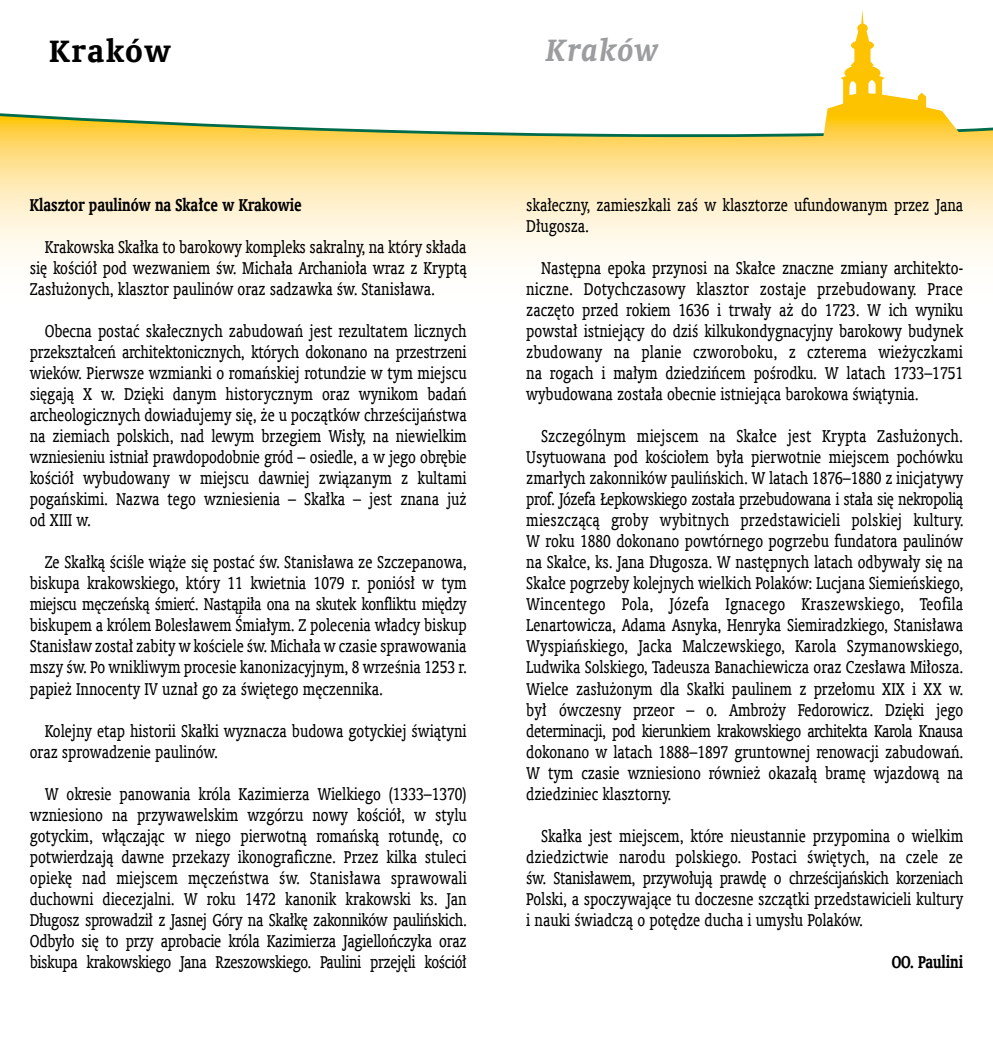
<style>
.page{position:relative;width:993px;height:1042px;background:#fff}
.page>*{position:absolute;margin:0;border:0;box-sizing:border-box;transform-origin:0 0}
.t1{font:700 35px "Oranda EU";letter-spacing:.05em;color:#000}
.t2{font:italic 700 35px "Oranda EU";letter-spacing:.05em;color:#9b9d9e}
.t3{font:19.43px/21px "Oranda EU";color:#000;text-align:justify;scale:.82 1}
.t4{font:700 19.43px "Oranda EU";color:#000;scale:.82 1}
</style>
<div class="page">
<svg style="left:0;top:10px;width:992px;height:248px"></svg>
<h1 class="t1" style="left:50px;top:30px;width:123px">Kraków</h1>
<h1 class="t2" style="left:546px;top:30px;width:113px">Kraków</h1>
<p class="t4" style="left:30px;top:194px;width:333px">Klasztor paulinów na Skałce w Krakowie</p>
<p class="t3" style="left:30px;top:237px;width:534px;text-indent:15px">Krakowska Skałka to barokowy kompleks sakralny, na który składa się kościół pod wezwaniem św. Michała Archanioła wraz z Kryptą Zasłużonych, klasztor paulinów oraz sadzawka św. Stanisława.</p>
<p class="t3" style="left:30px;top:321px;width:534px;text-indent:15px">Obecna postać skałecznych zabudowań jest rezultatem licznych przekształceń architektonicznych, których dokonano na przestrzeni wieków. Pierwsze wzmianki o romańskiej rotundzie w tym miejscu sięgają X w. Dzięki danym historycznym oraz wynikom badań archeologicznych dowiadujemy się, że u początków chrześcijaństwa na ziemiach polskich, nad lewym brzegiem Wisły, na niewielkim wzniesieniu istniał prawdopodobnie gród – osiedle, a w jego obrębie kościół wybudowany w miejscu dawniej związanym z kultami pogańskimi. Nazwa tego wzniesienia – Skałka – jest znana już od XIII w.</p>
<p class="t3" style="left:30px;top:552px;width:534px;text-indent:15px">Ze Skałką ściśle wiąże się postać św. Stanisława ze Szczepanowa, biskupa krakowskiego, który 11 kwietnia 1079 r. poniósł w tym miejscu męczeńską śmierć. Nastąpiła ona na skutek konfliktu między biskupem a królem Bolesławem Śmiałym. Z polecenia władcy biskup Stanisław został zabity w kościele św. Michała w czasie sprawowania mszy św. Po wnikliwym procesie kanonizacyjnym, 8 września 1253 r. papież Innocenty IV uznał go za świętego męczennika.</p>
<p class="t3" style="left:30px;top:720px;width:534px;text-indent:15px">Kolejny etap historii Skałki wyznacza budowa gotyckiej świątyni oraz sprowadzenie paulinów.</p>
<p class="t3" style="left:30px;top:783px;width:534px;text-indent:15px">W okresie panowania króla Kazimierza Wielkiego (1333–1370) wzniesiono na przywawelskim wzgórzu nowy kościół, w stylu gotyckim, włączając w niego pierwotną romańską rotundę, co potwierdzają dawne przekazy ikonograficzne. Przez kilka stuleci opiekę nad miejscem męczeństwa św. Stanisława sprawowali duchowni diecezjalni. W roku 1472 kanonik krakowski ks. Jan Długosz sprowadził z Jasnej Góry na Skałkę zakonników paulińskich.<br>Odbyło się to przy aprobacie króla Kazimierza Jagiellończyka oraz biskupa krakowskiego Jana Rzeszowskiego. Paulini przejęli kościół</p>
<p class="t3" style="left:526px;top:195px;width:534px">skałeczny, zamieszkali zaś w klasztorze ufundowanym przez Jana<br>Długosza.</p>
<p class="t3" style="left:526px;top:258px;width:534px;text-indent:15px">Następna epoka przynosi na Skałce znaczne zmiany architekto&shy;niczne. Dotychczasowy klasztor zostaje przebudowany. Prace zaczęto przed rokiem 1636 i trwały aż do 1723. W ich wyniku powstał istniejący do dziś kilkukondygnacyjny barokowy budynek zbudowany na planie czworoboku, z czterema wieżyczkami na rogach i małym dziedzińcem pośrodku. W latach 1733–1751 wybudowana została obecnie istniejąca barokowa świątynia.</p>
<p class="t3" style="left:526px;top:426px;width:534px;text-indent:15px">Szczególnym miejscem na Skałce jest Krypta Zasłużonych.<br>Usytuowana pod kościołem była pierwotnie miejscem pochówku zmarłych zakonników paulińskich. W latach 1876–1880 z inicjatywy prof. Józefa Łepkowskiego została przebudowana i stała się nekropolią mieszczącą groby wybitnych przedstawicieli polskiej kultury.<br>W roku 1880 dokonano powtórnego pogrzebu fundatora paulinów na Skałce, ks. Jana Długosza. W następnych latach odbywały się na Skałce pogrzeby kolejnych wielkich Polaków: Lucjana Siemieńskiego, Wincentego Pola, Józefa Ignacego Kraszewskiego, Teofila Lenartowicza, Adama Asnyka, Henryka Siemiradzkiego, Stanisława Wyspiańskiego, Jacka Malczewskiego, Karola Szymanowskiego, Ludwika Solskiego, Tadeusza Banachiewicza oraz Czesława Miłosza.<br>Wielce zasłużonym dla Skałki paulinem z przełomu XIX i XX w. był ówczesny przeor – o. Ambroży Fedorowicz. Dzięki jego determinacji, pod kierunkiem krakowskiego architekta Karola Knausa dokonano w latach 1888–1897 gruntownej renowacji zabudowań.<br>W tym czasie wzniesiono również okazałą bramę wjazdową na dziedziniec klasztorny.</p>
<p class="t3" style="left:526px;top:825px;width:534px;text-indent:15px">Skałka jest miejscem, które nieustannie przypomina o wielkim dziedzictwie narodu polskiego. Postaci świętych, na czele ze św. Stanisławem, przywołują prawdę o chrześcijańskich korzeniach Polski, a spoczywające tu doczesne szczątki przedstawicieli kultury i nauki świadczą o potędze ducha i umysłu Polaków.</p>
<p class="t4" style="left:891px;top:950px;width:89px">OO. Paulini</p>
</div>
